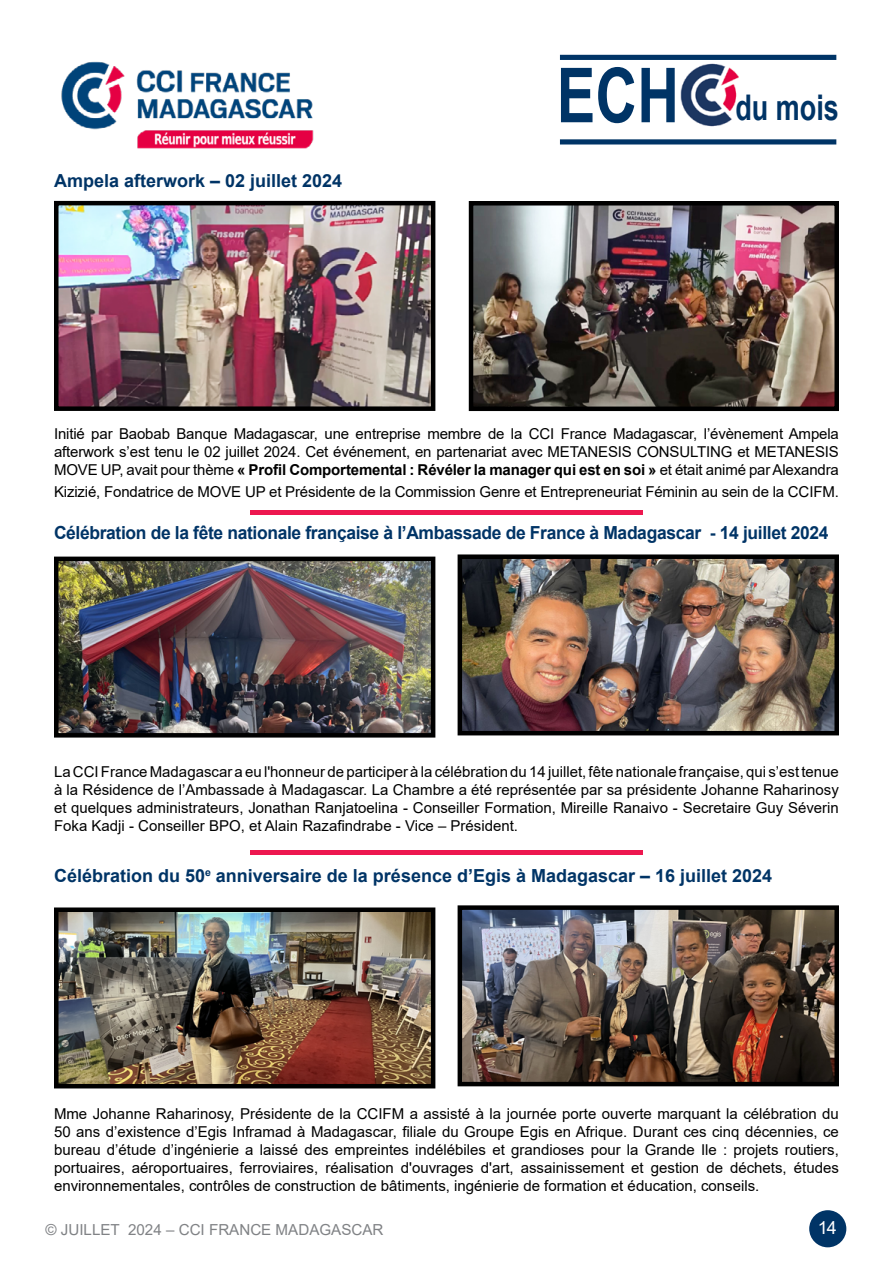
<style>
.page{position:relative;width:893px;height:1263px;background:#fff}
.page>*{position:absolute;margin:0;border:0;box-sizing:border-box;transform-origin:0 0}
.t1{font:700 35.4px "Arial";color:#003466;scale:.76 1}
.t2{font:700 18px "Arial";color:#003466}
.t3{font:700 18px "Arial";letter-spacing:-.02em;color:#003466}
.t4{font:18px "Arial";color:#fff}
.t5{font:15.15px "Arial";color:#808285}
.t6{font:15px/18px "Arial";letter-spacing:-.01em;color:#000;text-align:justify}
.s1{font-size:75.9px}
.s2{font-weight:700}
</style>
<div class="page">
<div style="left:809px;top:1210px;width:37px;height:37px;background:#003466;border-radius:50%"></div>
<img style="left:61px;top:61px;width:253px;height:88px">
<div style="left:250px;top:850px;width:393px;height:5px;background:#ed174f"></div>
<hr style="left:250px;top:510px;width:393px;height:4px;background:#ed174f">
<div style="left:560px;top:139px;width:276px;height:5px;background:#003466"></div>
<img style="left:680px;top:63px;width:59px;height:64px">
<div style="left:560px;top:55px;width:276px;height:5px;background:#003466"></div>
<img style="left:59px;top:206px;width:371px;height:200px">
<div style="left:54px;top:201px;width:381px;height:210px;border:4px solid #000"></div>
<img style="left:474px;top:206px;width:360px;height:200px">
<div style="left:469px;top:201px;width:370px;height:210px;border:4px solid #000"></div>
<img style="left:59px;top:562px;width:371px;height:170px">
<div style="left:54px;top:557px;width:381px;height:180px;border:4px solid #000"></div>
<img style="left:463px;top:559px;width:371px;height:171px">
<div style="left:458px;top:554px;width:381px;height:181px;border:4px solid #000"></div>
<img style="left:59px;top:912px;width:371px;height:171px">
<div style="left:54px;top:907px;width:381px;height:181px;border:4px solid #000"></div>
<img style="left:463px;top:910px;width:371px;height:171px">
<div style="left:458px;top:905px;width:381px;height:181px;border:4px solid #000"></div>
<p class="t2" style="left:54px;top:168px;width:290px">Ampela afterwork – 02 juillet 2024</p>
<h1 class="t1" style="left:557px;top:83px;width:373px"><span class="s1">ECH</span> du mois</h1>
<p class="t6" style="left:54px;top:425px;width:786px">Initié par Baobab Banque Madagascar, une entreprise membre de la CCI France Madagascar, l’évènement Ampela afterwork s’est tenu le 02 juillet 2024. Cet événement, en partenariat avec METANESIS CONSULTING et METANESIS MOVE UP, avait pour thème <span class="s2">« Profil Comportemental : Révéler la manager qui est en soi »</span> et était animé par Alexandra</p>
<p class="t6" style="left:54px;top:482px;width:786px">Kizizié, Fondatrice de MOVE UP et Présidente de la Commission Genre et Entrepreneuriat Féminin au sein de la CCIFM.</p>
<p class="t3" style="left:54px;top:520px;width:776px">Célébration de la fête nationale française à l’Ambassade de France à Madagascar - 14 juillet 2024</p>
<p class="t6" style="left:54px;top:762px;width:786px">La CCI France Madagascar a eu l'honneur de participer à la célébration du 14 juillet, fête nationale française, qui s’est tenue à la Résidence de l’Ambassade à Madagascar. La Chambre a été représentée par sa présidente Johanne Raharinosy et quelques administrateurs, Jonathan Ranjatoelina - Conseiller Formation, Mireille Ranaivo - Secretaire Guy Séverin Foka Kadji - Conseiller BPO, et Alain Razafindrabe - Vice – Président.</p>
<p class="t2" style="left:54px;top:863px;width:720px">Célébration du 50<sup>e</sup> anniversaire de la présence d’Egis à Madagascar – 16 juillet 2024</p>
<p class="t6" style="left:54px;top:1105px;width:786px">Mme Johanne Raharinosy, Présidente de la CCIFM a assisté à la journée porte ouverte marquant la célébration du 50 ans d’existence d’Egis Inframad à Madagascar, filiale du Groupe Egis en Afrique. Durant ces cinq décennies, ce bureau d’étude d’ingénierie a laissé des empreintes indélébiles et grandioses pour la Grande Ile : projets routiers, portuaires, aéroportuaires, ferroviaires, réalisation d'ouvrages d'art, assainissement et gestion de déchets, études environnementales, contrôles de construction de bâtiments, ingénierie de formation et éducation, conseils.</p>
<p class="t5" style="left:45px;top:1219px;width:340px">© JUILLET 2024 – CCI FRANCE MADAGASCAR</p>
<p class="t4" style="left:818px;top:1215px;width:21px">14</p>
</div>
